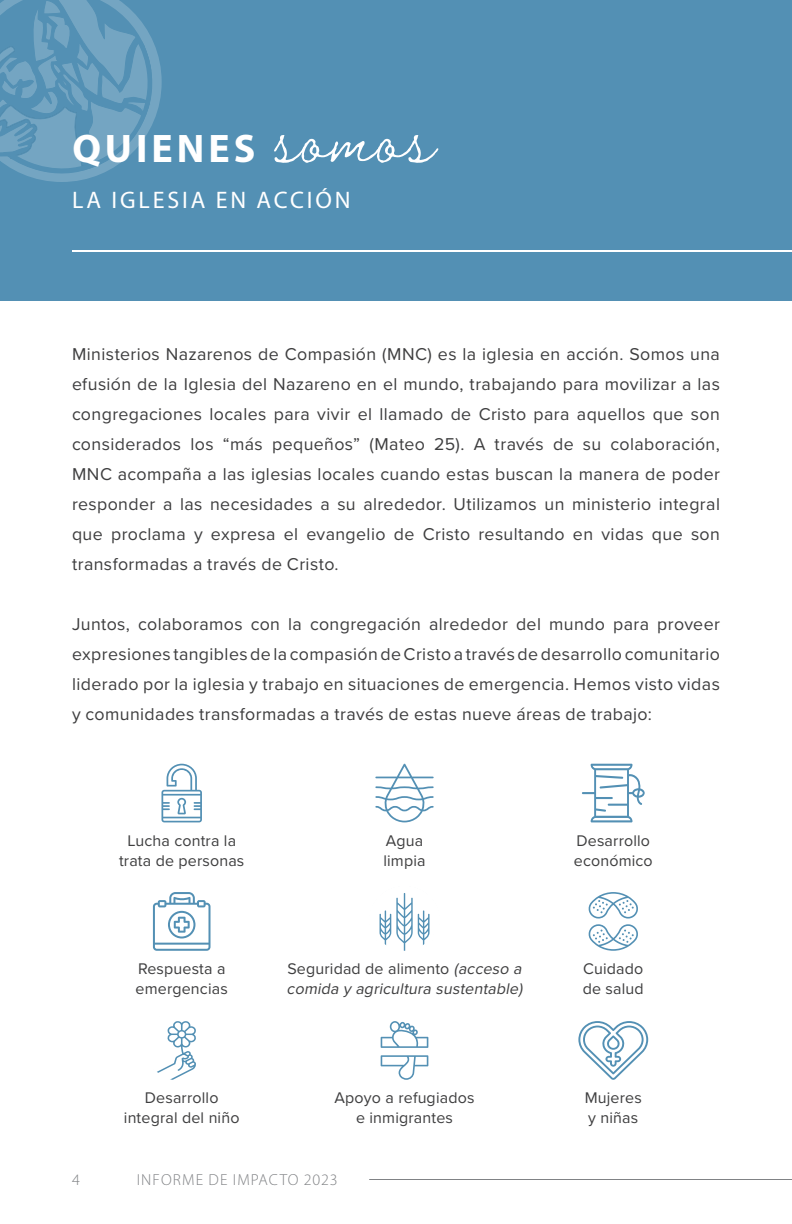
<style>
.page{position:relative;width:792px;height:1224px;background:#fff}
.page>*{position:absolute;margin:0;border:0;box-sizing:border-box;transform-origin:0 0}
.Headline_2{font:110px "Braisetto";color:#fff}
.Headline_5{font:700 40px "Myriad Pro";letter-spacing:.1em;color:#fff}
.Headline_4{font:24px "Myriad Pro";letter-spacing:.12em;color:#fff}
.Body_Text{font:17.8px/30px "Proxima Nova";letter-spacing:.025em;color:#3e3e3f;text-align:justify}
.t1{font:16px/20px "Proxima Nova";letter-spacing:.01em;color:#3e3e3f}
.t2{font:italic 16px/20px "Proxima Nova";color:#3e3e3f}
.t3{font:300 16px "Myriad Pro";letter-spacing:.07em;color:#808285}
.s1{font-style:normal}
</style>
<div class="page">
<div style="left:0;top:0;width:792px;height:300px;background:#5390b4"></div>
<hr style="left:72px;top:250px;width:720px;height:2px;background:#fff">
<svg style="left:157px;top:1021px;width:39px;height:59px"></svg>
<svg style="left:161px;top:764px;width:41px;height:58px"></svg>
<svg style="left:582px;top:764px;width:63px;height:58px"></svg>
<svg style="left:375px;top:764px;width:59px;height:58px"></svg>
<svg style="left:588px;top:892px;width:50px;height:59px"></svg>
<svg style="left:381px;top:1021px;width:47px;height:27px"></svg>
<svg style="left:381px;top:1055px;width:47px;height:25px"></svg>
<svg style="left:578px;top:1021px;width:70px;height:59px"></svg>
<svg style="left:153px;top:892px;width:58px;height:59px"></svg>
<svg style="left:379px;top:893px;width:51px;height:58px"></svg>
<svg style="left:0;top:0;width:162px;height:182px"></svg>
<hr style="left:369px;top:1179px;width:423px;height:1px;background:#808285">
<p class="Headline_5" style="left:72px;top:122px;width:184px">QUIENES</p>
<p class="Headline_4" style="left:72px;top:185px;width:280px">LA IGLESIA EN ACCIÓN</p>
<p class="Headline_2" style="left:273px;top:67px;width:163px">somos</p>
<p class="Body_Text" style="left:72px;top:339px;width:650px">Ministerios Nazarenos de Compasión (MNC) es la iglesia en acción. Somos una efusión de la Iglesia del Nazareno en el mundo, trabajando para movilizar a las congregaciones locales para vivir el llamado de Cristo para aquellos que son considerados los “más pequeños” (Mateo 25). A través de su colaboración, MNC acompaña a las iglesias locales cuando estas buscan la manera de poder responder a las necesidades a su alrededor. Utilizamos un ministerio integral que proclama y expresa el evangelio de Cristo resultando en vidas que son transformadas a través de Cristo.</p>
<p class="Body_Text" style="left:72px;top:609px;width:649px">Juntos, colaboramos con la congregación alrededor del mundo para proveer expresiones tangibles de la compasión de Cristo a través de desarrollo comunitario liderado por la iglesia y trabajo en situaciones de emergencia. Hemos visto vidas y comunidades transformadas a través de estas nueve áreas de trabajo:</p>
<p class="t1" style="left:119px;top:830px;width:127px;text-align:center">Lucha contra la trata de personas</p>
<p class="t1" style="left:574px;top:830px;width:80px">Desarrollo económico</p>
<p class="t1" style="left:383px;top:830px;width:44px">Agua limpia</p>
<p class="t1" style="left:136px;top:958px;width:94px">Respuesta a emergencias</p>
<p class="t2" style="left:287px;top:958px;width:241px"><span class="s1">Seguridad de alimento</span> (acceso a comida y agricultura sustentable)</p>
<p class="t1" style="left:583px;top:958px;width:62px">Cuidado de salud</p>
<p class="t1" style="left:124px;top:1087px;width:117px;text-align:center">Desarrollo integral del niño</p>
<p class="t1" style="left:335px;top:1087px;width:141px;text-align:center">Apoyo a refugiados e inmigrantes</p>
<p class="t1" style="left:585px;top:1087px;width:59px">Mujeres y niñas</p>
<p class="t3" style="left:72px;top:1170px;width:9px">4</p>
<p class="t3" style="left:137px;top:1170px;width:202px">INFORME DE IMPACTO 2023</p>
</div>
